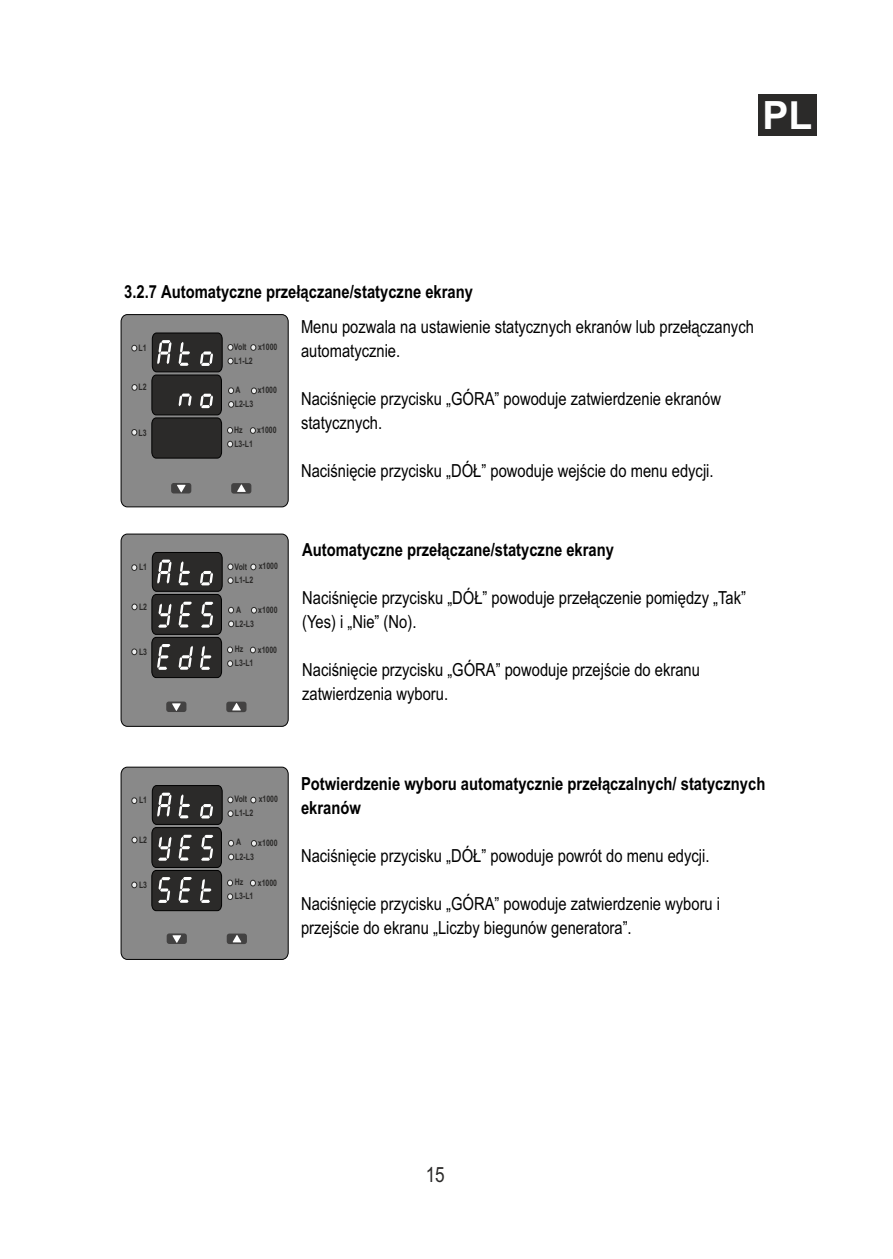
<style>
.page{position:relative;width:893px;height:1259px;background:#fff}
.page>*{position:absolute;margin:0;border:0;box-sizing:border-box;transform-origin:0 0}
.t1{font:700 39px "Arial";color:#fefefe}
.t2{font:21px "Arial Narrow";color:#2b2a29}
.t3{font:18px/24px "Arial Narrow";color:#000}
.t4{font:700 18px/24px "Arial Narrow";color:#000}
.t5{font:700 9px "Arial Narrow";color:#2b2a29;scale:.94 1}
</style>
<div class="page">
<div style="left:758px;top:94px;width:58px;height:41px;background:#2b2a29"></div>
<svg style="left:120px;top:314px;width:169px;height:193px;background:#70706f"></svg>
<svg style="left:120px;top:533px;width:169px;height:194px;background:#737373"></svg>
<svg style="left:120px;top:766px;width:169px;height:194px;background:#737373"></svg>
<h1 class="t1" style="left:762px;top:100px;width:51px">PL</h1>
<p class="t4" style="left:124px;top:281px;width:350px">3.2.7 Automatyczne przełączane/statyczne ekrany</p>
<p class="t5" style="left:234px;top:343px;width:15px">Volt</p>
<p class="t5" style="left:258px;top:343px;width:22px">x1000</p>
<p class="t5" style="left:138px;top:344px;width:10px">L1</p>
<p class="t5" style="left:138px;top:383px;width:10px">L2</p>
<p class="t5" style="left:235px;top:386px;width:7px">A</p>
<p class="t5" style="left:258px;top:386px;width:22px">x1000</p>
<p class="t5" style="left:234px;top:357px;width:21px">L1-L2</p>
<p class="t5" style="left:138px;top:429px;width:10px">L3</p>
<p class="t5" style="left:235px;top:400px;width:21px">L2-L3</p>
<p class="t5" style="left:234px;top:426px;width:11px">Hz</p>
<p class="t5" style="left:257px;top:427px;width:22px">x1000</p>
<p class="t5" style="left:234px;top:440px;width:21px">L3-L1</p>
<p class="t3" style="left:301px;top:316px;width:454px">Menu pozwala na ustawienie statycznych ekranów lub przełączanych automatycznie.</p>
<p class="t3" style="left:301px;top:388px;width:421px">Naciśnięcie przycisku „GÓRA” powoduje zatwierdzenie ekranów statycznych.</p>
<p class="t3" style="left:301px;top:460px;width:414px">Naciśnięcie przycisku „DÓŁ” powoduje wejście do menu edycji.</p>
<p class="t5" style="left:235px;top:563px;width:15px">Volt</p>
<p class="t5" style="left:259px;top:563px;width:22px">x1000</p>
<p class="t5" style="left:139px;top:564px;width:10px">L1</p>
<p class="t5" style="left:139px;top:603px;width:10px">L2</p>
<p class="t5" style="left:236px;top:606px;width:7px">A</p>
<p class="t5" style="left:258px;top:606px;width:22px">x1000</p>
<p class="t5" style="left:235px;top:577px;width:21px">L1-L2</p>
<p class="t5" style="left:139px;top:648px;width:10px">L3</p>
<p class="t5" style="left:235px;top:620px;width:21px">L2-L3</p>
<p class="t5" style="left:235px;top:646px;width:11px">Hz</p>
<p class="t5" style="left:258px;top:646px;width:22px">x1000</p>
<p class="t5" style="left:235px;top:659px;width:21px">L3-L1</p>
<p class="t4" style="left:302px;top:539px;width:313px">Automatyczne przełączane/statyczne ekrany</p>
<p class="t3" style="left:302px;top:587px;width:445px">Naciśnięcie przycisku „DÓŁ” powoduje przełączenie pomiędzy „Tak” (Yes) i „Nie” (No).</p>
<p class="t3" style="left:302px;top:659px;width:399px">Naciśnięcie przycisku „GÓRA” powoduje przejście do ekranu zatwierdzenia wyboru.</p>
<p class="t5" style="left:235px;top:796px;width:15px">Volt</p>
<p class="t5" style="left:259px;top:796px;width:22px">x1000</p>
<p class="t5" style="left:139px;top:797px;width:10px">L1</p>
<p class="t5" style="left:139px;top:836px;width:10px">L2</p>
<p class="t5" style="left:236px;top:839px;width:7px">A</p>
<p class="t5" style="left:258px;top:839px;width:22px">x1000</p>
<p class="t5" style="left:235px;top:809px;width:21px">L1-L2</p>
<p class="t5" style="left:139px;top:881px;width:10px">L3</p>
<p class="t5" style="left:235px;top:853px;width:21px">L2-L3</p>
<p class="t5" style="left:235px;top:879px;width:11px">Hz</p>
<p class="t5" style="left:258px;top:879px;width:22px">x1000</p>
<p class="t5" style="left:235px;top:892px;width:21px">L3-L1</p>
<p class="t4" style="left:301px;top:773px;width:466px">Potwierdzenie wyboru automatycznie przełączalnych/ statycznych ekranów</p>
<p class="t3" style="left:301px;top:845px;width:410px">Naciśnięcie przycisku „DÓŁ” powoduje powrót do menu edycji.</p>
<p class="t3" style="left:301px;top:893px;width:421px">Naciśnięcie przycisku „GÓRA” powoduje zatwierdzenie wyboru i przejście do ekranu „Liczby biegunów generatora”.</p>
<p class="t2" style="left:426px;top:1166px;width:21px">15</p>
</div>
